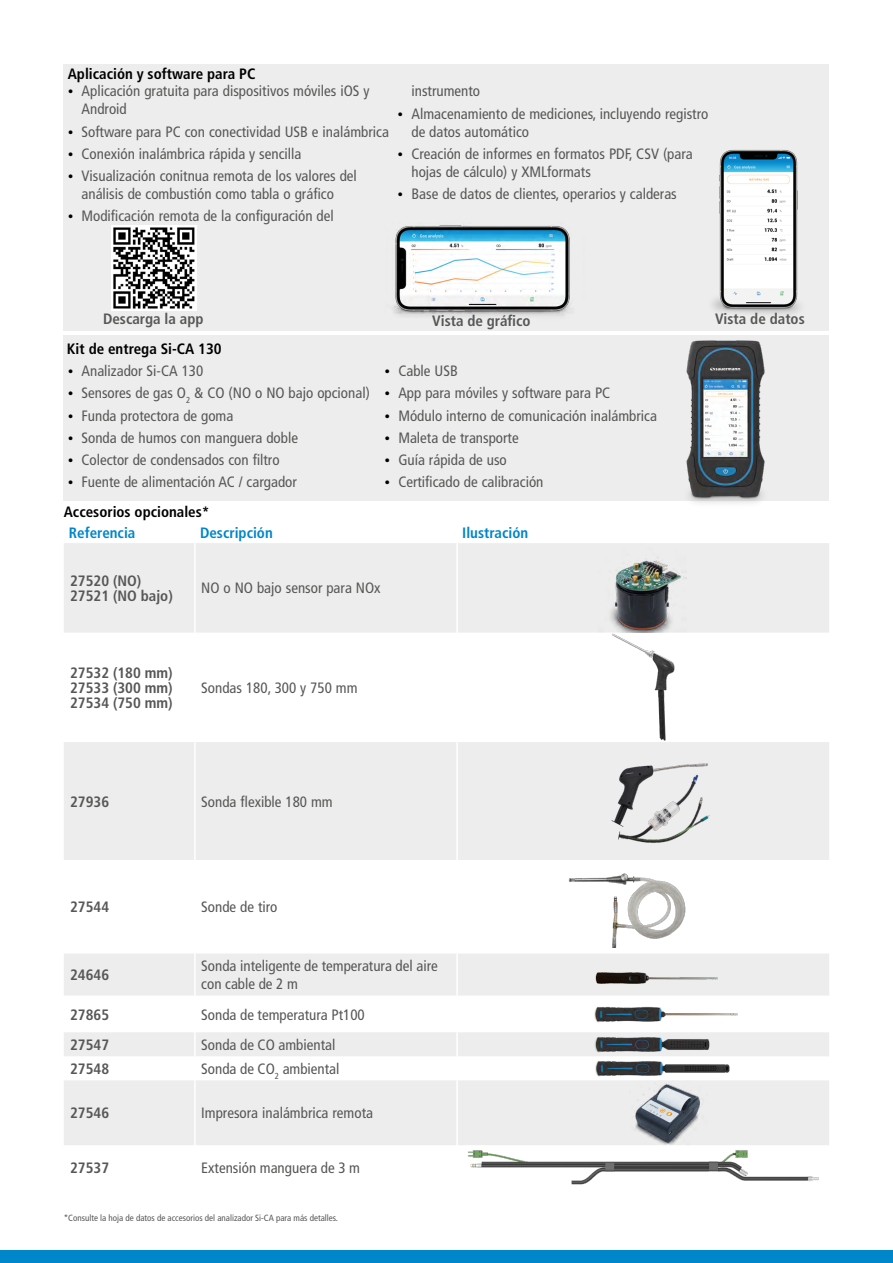
<style>
.page{position:relative;width:893px;height:1263px;background:#fff}
.page>*{position:absolute;margin:0;border:0;box-sizing:border-box;transform-origin:0 0}
.t1{font:condensed 15px/18px "Frutiger LT Std";color:#575756}
.t2{font:700 condensed 15px/15px "Frutiger LT Std";color:#575756}
.t3{font:700 condensed 15px "Frutiger LT Std";color:#000}
.t4{font:700 condensed 15px "Frutiger LT Std";color:#0086ca}
.t5{font:condensed 9px "Frutiger LT Std";color:#575756}
.s1{font-family:"Myriad Pro";font-stretch:normal;font-size:18px;color:#000}
</style>
<div class="page">
<div style="left:64px;top:335px;width:765px;height:166px;background:#ededed"></div>
<img style="left:675px;top:330px;width:103px;height:174px">
<div style="left:0;top:1251px;width:893px;height:12px;background:#0086ca"></div>
<div style="left:64px;top:64px;width:765px;height:266px;background:#ededed"></div>
<img style="left:112px;top:226px;width:85px;height:84px">
<img style="left:712px;top:149px;width:88px;height:165px">
<img style="left:393px;top:225px;width:177px;height:91px">
<svg style="left:64px;top:543px;width:765px;height:602px;fill:#ededed"></svg>
<hr style="left:194px;top:543px;width:2px;height:89px;background:#fff">
<hr style="left:194px;top:632px;width:2px;height:110px;background:#fff">
<hr style="left:456px;top:632px;width:2px;height:110px;background:#fff">
<hr style="left:194px;top:742px;width:2px;height:118px;background:#fff">
<hr style="left:456px;top:742px;width:2px;height:118px;background:#fff">
<hr style="left:194px;top:860px;width:2px;height:93px;background:#fff">
<hr style="left:194px;top:953px;width:2px;height:42px;background:#fff">
<hr style="left:456px;top:953px;width:2px;height:42px;background:#fff">
<hr style="left:194px;top:995px;width:2px;height:37px;background:#fff">
<hr style="left:456px;top:995px;width:2px;height:37px;background:#fff">
<hr style="left:194px;top:1032px;width:2px;height:24px;background:#fff">
<hr style="left:456px;top:1032px;width:2px;height:24px;background:#fff">
<hr style="left:194px;top:1056px;width:2px;height:24px;background:#fff">
<hr style="left:456px;top:1056px;width:2px;height:24px;background:#fff">
<hr style="left:194px;top:1080px;width:2px;height:65px;background:#fff">
<hr style="left:456px;top:1080px;width:2px;height:65px;background:#fff">
<hr style="left:456px;top:543px;width:2px;height:89px;background:#fff">
<hr style="left:456px;top:860px;width:2px;height:93px;background:#fff">
<img style="left:594px;top:543px;width:99px;height:89px">
<img style="left:611px;top:632px;width:65px;height:109px">
<img style="left:606px;top:748px;width:114px;height:108px">
<img style="left:560px;top:866px;width:133px;height:81px">
<img style="left:594px;top:966px;width:125px;height:24px">
<img style="left:594px;top:1002px;width:146px;height:24px">
<img style="left:584px;top:1032px;width:136px;height:24px">
<img style="left:588px;top:1056px;width:149px;height:24px">
<img style="left:630px;top:1080px;width:78px;height:65px">
<img style="left:467px;top:1150px;width:352px;height:35px">
<p class="t3" style="left:68px;top:64px;width:189px">Aplicación y software para PC</p>
<p class="t1" style="left:82px;top:82px;width:290px;text-indent:-14px"><span class="s1">•</span> Aplicación gratuita para dispositivos móviles iOS y<br>Android</p>
<p class="t1" style="left:68px;top:122px;width:322px"><span class="s1">•</span> Software para PC con conectividad USB e inalámbrica</p>
<p class="t1" style="left:68px;top:145px;width:235px"><span class="s1">•</span> Conexión inalámbrica rápida y sencilla</p>
<p class="t1" style="left:82px;top:167px;width:277px;text-indent:-14px"><span class="s1">•</span> Visualización conitnua remota de los valores del análisis de combustión como tabla o gráfico</p>
<p class="t1" style="left:68px;top:207px;width:267px"><span class="s1">•</span> Modificación remota de la configuración del</p>
<p class="t1" style="left:411px;top:82px;width:70px">instrumento</p>
<p class="t1" style="left:411px;top:104px;width:298px;text-indent:-14px"><span class="s1">•</span> Almacenamiento de mediciones, incluyendo registro de datos automático</p>
<p class="t1" style="left:411px;top:145px;width:283px;text-indent:-14px"><span class="s1">•</span> Creación de informes en formatos PDF, CSV (para hojas de cálculo) y XMLformats</p>
<p class="t1" style="left:398px;top:185px;width:280px"><span class="s1">•</span> Base de datos de clientes, operarios y calderas</p>
<p class="t2" style="left:103px;top:312px;width:102px">Descarga la app</p>
<p class="t2" style="left:432px;top:314px;width:100px">Vista de gráfico</p>
<p class="t2" style="left:715px;top:312px;width:91px">Vista de datos</p>
<p class="t3" style="left:67px;top:340px;width:156px">Kit de entrega Si-CA 130</p>
<p class="t1" style="left:68px;top:362px;width:137px"><span class="s1">•</span> Analizador Si-CA 130</p>
<p class="t1" style="left:68px;top:384px;width:303px"><span class="s1">•</span> Sensores de gas O<sub>2</sub> &amp; CO (NO o NO bajo opcional)</p>
<p class="t1" style="left:68px;top:406px;width:167px"><span class="s1">•</span> Funda protectora de goma</p>
<p class="t1" style="left:68px;top:429px;width:231px"><span class="s1">•</span> Sonda de humos con manguera doble</p>
<p class="t1" style="left:68px;top:451px;width:213px"><span class="s1">•</span> Colector de condensados con filtro</p>
<p class="t1" style="left:68px;top:473px;width:230px"><span class="s1">•</span> Fuente de alimentación AC / cargador</p>
<p class="t1" style="left:385px;top:362px;width:74px"><span class="s1">•</span> Cable USB</p>
<p class="t1" style="left:385px;top:384px;width:227px"><span class="s1">•</span> App para móviles y software para PC</p>
<p class="t1" style="left:385px;top:406px;width:274px"><span class="s1">•</span> Módulo interno de comunicación inalámbrica</p>
<p class="t1" style="left:385px;top:429px;width:135px"><span class="s1">•</span> Maleta de transporte</p>
<p class="t1" style="left:385px;top:451px;width:124px"><span class="s1">•</span> Guía rápida de uso</p>
<p class="t1" style="left:385px;top:473px;width:160px"><span class="s1">•</span> Certificado de calibración</p>
<p class="t3" style="left:64px;top:503px;width:147px">Accesorios opcionales*</p>
<p class="t4" style="left:69px;top:523px;width:68px">Referencia</p>
<p class="t4" style="left:200px;top:523px;width:74px">Descripción</p>
<p class="t4" style="left:462px;top:523px;width:67px">Ilustración</p>
<p class="t2" style="left:70px;top:573px;width:104px">27520 (NO)<br>27521 (NO bajo)</p>
<p class="t1" style="left:201px;top:579px;width:181px">NO o NO bajo sensor para NOx</p>
<p class="t2" style="left:70px;top:665px;width:104px;text-align:justify">27532 (180 mm)<br>27533 (300 mm)<br>27534 (750 mm)</p>
<p class="t1" style="left:201px;top:679px;width:158px">Sondas 180, 300 y 750 mm</p>
<p class="t2" style="left:70px;top:794px;width:40px">27936</p>
<p class="t1" style="left:201px;top:792px;width:133px">Sonda flexible 180 mm</p>
<p class="t2" style="left:70px;top:900px;width:40px">27544</p>
<p class="t1" style="left:201px;top:898px;width:78px">Sonde de tiro</p>
<p class="t2" style="left:70px;top:967px;width:40px">24646</p>
<p class="t1" style="left:201px;top:957px;width:238px">Sonda inteligente de temperatura del aire con cable de 2 m</p>
<p class="t2" style="left:70px;top:1007px;width:40px">27865</p>
<p class="t1" style="left:201px;top:1005px;width:165px">Sonda de temperatura Pt100</p>
<p class="t2" style="left:70px;top:1037px;width:40px">27547</p>
<p class="t1" style="left:201px;top:1036px;width:136px">Sonda de CO ambiental</p>
<p class="t2" style="left:70px;top:1061px;width:40px">27548</p>
<p class="t1" style="left:201px;top:1060px;width:140px">Sonda de CO<sub>2</sub> ambiental</p>
<p class="t2" style="left:70px;top:1106px;width:40px">27546</p>
<p class="t1" style="left:201px;top:1104px;width:173px">Impresora inalámbrica remota</p>
<p class="t2" style="left:70px;top:1160px;width:40px">27537</p>
<p class="t1" style="left:201px;top:1158px;width:160px">Extensión manguera de 3 m</p>
<p class="t5" style="left:64px;top:1212px;width:276px">*Consulte la hoja de datos de accesorios del analizador Si-CA para más detalles.</p>
</div>
